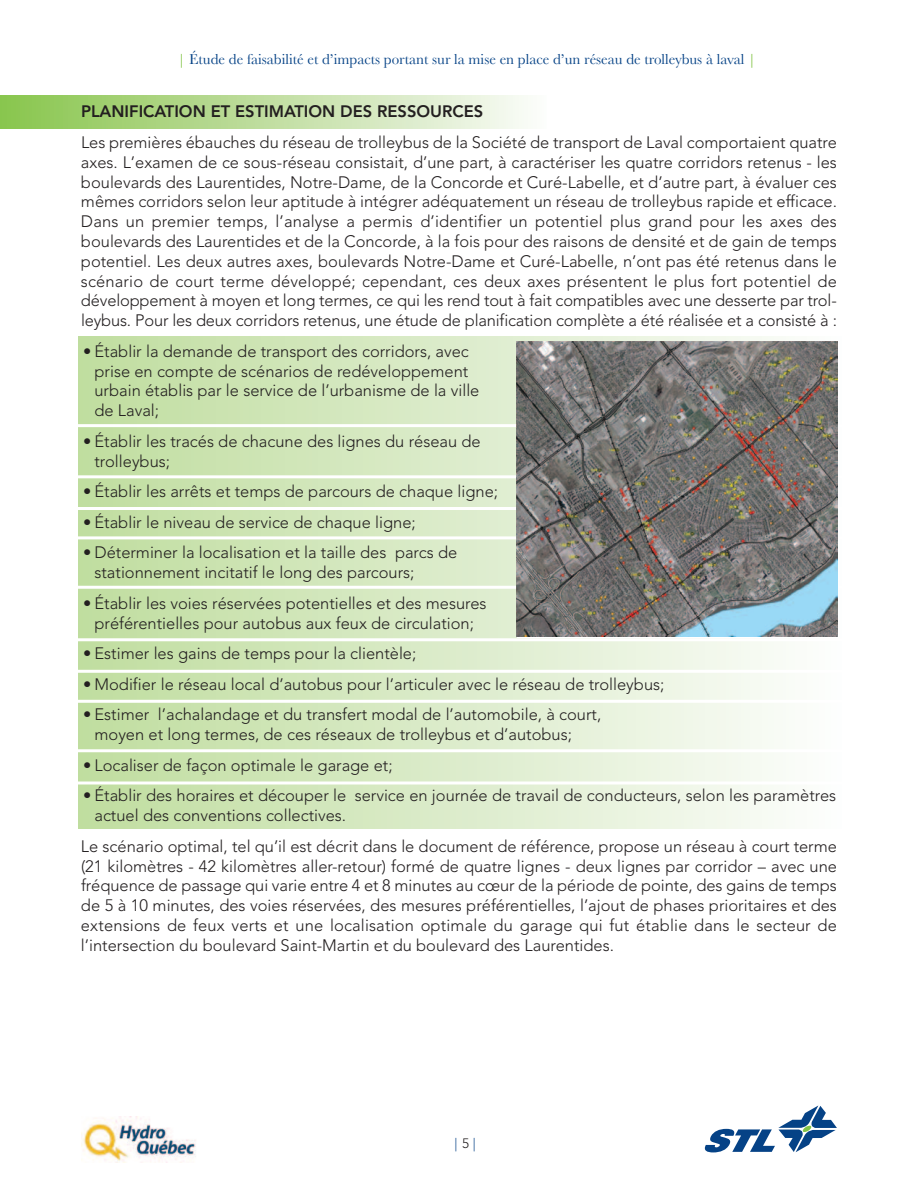
<style>
.page{position:relative;width:918px;height:1188px;background:#fff}
.page>*{position:absolute;margin:0;border:0;box-sizing:border-box;transform-origin:0 0}
.t1{font:300 16.5px/19.8px "Avenir";color:#231f20}
.t2{font:800 16.5px "Avenir";color:#231f20}
.t3{font:15px "Baskerville";color:#054286}
.t4{font:300 13.5px "Avenir";color:#054286}
.s1{color:#83c447}
.s2{color:#231f20}
</style>
<div class="page">
<div style="left:78px;top:337px;width:763px;height:492px;background:linear-gradient(to right,#c0dd9f,#fbfcfa)"></div>
<div style="left:0;top:96px;width:547px;height:32px;background:linear-gradient(to right,#89c44d,#fbfbf9)"></div>
<svg style="left:705px;top:1105px;width:132px;height:47px"></svg>
<img style="left:81px;top:1117px;width:115px;height:46px">
<hr style="left:77px;top:424px;width:787px;height:3px;background:#fff">
<hr style="left:77px;top:475px;width:787px;height:3px;background:#fff">
<hr style="left:77px;top:507px;width:787px;height:3px;background:#fff">
<hr style="left:77px;top:536px;width:787px;height:3px;background:#fff">
<hr style="left:77px;top:586px;width:787px;height:3px;background:#fff">
<hr style="left:77px;top:638px;width:787px;height:3px;background:#fff">
<hr style="left:77px;top:670px;width:787px;height:3px;background:#fff">
<hr style="left:77px;top:700px;width:787px;height:3px;background:#fff">
<hr style="left:77px;top:749px;width:787px;height:3px;background:#fff">
<hr style="left:77px;top:782px;width:787px;height:2px;background:#fff">
<img style="left:517px;top:342px;width:320px;height:294px">
<p class="t3" style="left:178px;top:51px;width:580px"><span class="s1">|</span> Étude de faisabilité et d’impacts portant sur la mise en place d’un réseau de trolleybus à laval <span class="s1">|</span></p>
<p class="t2" style="left:81px;top:105px;width:404px">PLANIFICATION ET ESTIMATION DES RESSOURCES</p>
<p class="t1" style="left:81px;top:134px;width:758px;text-align:justify">Les premières ébauches du réseau de trolleybus de la Société de transport de Laval comportaient quatre axes. L’examen de ce sous-réseau consistait, d’une part, à caractériser les quatre corridors retenus - les boulevards des Laurentides, Notre-Dame, de la Concorde et Curé-Labelle, et d’autre part, à évaluer ces mêmes corridors selon leur aptitude à intégrer adéquatement un réseau de trolleybus rapide et efficace.<br>Dans un premier temps, l’analyse a permis d’identifier un potentiel plus grand pour les axes des boulevards des Laurentides et de la Concorde, à la fois pour des raisons de densité et de gain de temps potentiel. Les deux autres axes, boulevards Notre-Dame et Curé-Labelle, n’ont pas été retenus dans le scénario de court terme développé; cependant, ces deux axes présentent le plus fort potentiel de développement à moyen et long termes, ce qui les rend tout à fait compatibles avec une desserte par trol&shy;leybus. Pour les deux corridors retenus, une étude de planification complète a été réalisée et a consisté à :</p>
<p class="t1" style="left:95px;top:343px;width:386px;text-indent:-11px">• Établir la demande de transport des corridors, avec prise en compte de scénarios de redéveloppement urbain établis par le service de l’urbanisme de la ville de Laval;</p>
<p class="t1" style="left:95px;top:433px;width:388px;text-indent:-11px">• Établir les tracés de chacune des lignes du réseau de trolleybus;</p>
<p class="t1" style="left:83px;top:483px;width:417px">• Établir les arrêts et temps de parcours de chaque ligne;</p>
<p class="t1" style="left:83px;top:514px;width:334px">• Établir le niveau de service de chaque ligne;</p>
<p class="t1" style="left:95px;top:544px;width:364px;text-indent:-11px">• Déterminer la localisation et la taille des parcs de stationnement incitatif le long des parcours;</p>
<p class="t1" style="left:83px;top:595px;width:405px;text-align:center">• Établir les voies réservées potentielles et des mesures préférentielles pour autobus aux feux de circulation;</p>
<p class="t1" style="left:83px;top:645px;width:335px">• Estimer les gains de temps pour la clientèle;</p>
<p class="t1" style="left:83px;top:676px;width:583px">• Modifier le réseau local d’autobus pour l’articuler avec le réseau de trolleybus;</p>
<p class="t1" style="left:95px;top:706px;width:508px;text-indent:-11px">• Estimer l’achalandage et du transfert modal de l’automobile, à court, moyen et long termes, de ces réseaux de trolleybus et d’autobus;</p>
<p class="t1" style="left:83px;top:757px;width:311px">• Localiser de façon optimale le garage et;</p>
<p class="t1" style="left:94px;top:787px;width:743px;text-indent:-11px">• Établir des horaires et découper le service en journée de travail de conducteurs, selon les paramètres actuel des conventions collectives.</p>
<p class="t1" style="left:81px;top:838px;width:758px;text-align:justify">Le scénario optimal, tel qu’il est décrit dans le document de référence, propose un réseau à court terme (21 kilomètres - 42 kilomètres aller-retour) formé de quatre lignes - deux lignes par corridor – avec une fréquence de passage qui varie entre 4 et 8 minutes au cœur de la période de pointe, des gains de temps de 5 à 10 minutes, des voies réservées, des mesures préférentielles, l’ajout de phases prioritaires et des extensions de feux verts et une localisation optimale du garage qui fut établie dans le secteur de l’intersection du boulevard Saint-Martin et du boulevard des Laurentides.</p>
<p class="t4" style="left:454px;top:1137px;width:23px">|<span class="s2">5</span>|</p>
</div>
